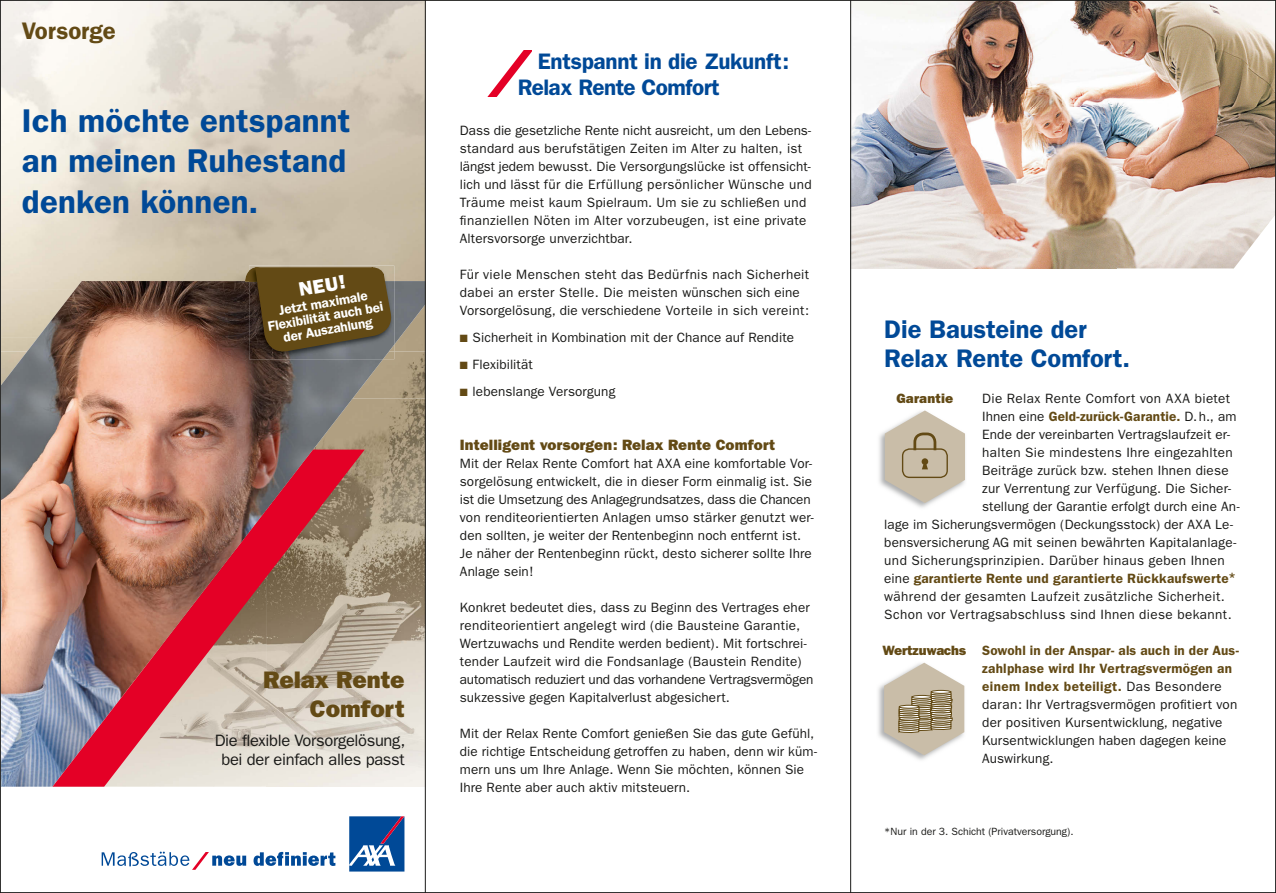
<style>
.page{position:relative;width:1276px;height:893px;background:#fff}
.page>*{position:absolute;margin:0;border:0;box-sizing:border-box;transform-origin:0 0}
.t1{font:600 33px/40.5px "Franklin Gothic";letter-spacing:.005em;color:#004997}
.t2{font:600 25.5px/29.2px "Franklin Gothic";letter-spacing:-.005em;color:#004997}
.t3{font:800 24px/28.8px "Franklin Gothic";color:#634a15;text-align:right}
.t4{font:600 24px "Franklin Gothic";color:#634a15}
.t5{font:600 22.5px/25.8px "Franklin Gothic";letter-spacing:-.015em;color:#004997}
.t6{font:800 19.65px "Franklin Gothic";color:#fff}
.t7{font:16.5px/19.5px "Franklin Gothic";letter-spacing:-.02em;color:#1a1a18;text-align:center}
.t8{font:800 15px "Franklin Gothic";letter-spacing:.01em;color:#634a15}
.t9{font:600 13.65px/13.6px "Franklin Gothic";color:#fff;text-align:center}
.t10{font:13.5px/18px "Franklin Gothic";letter-spacing:.01em;color:#1a1a18}
.t11{font:13.5px "Franklin Gothic";letter-spacing:.03em;color:#1a1a18}
.t12{font:600 13.5px "Franklin Gothic";letter-spacing:.01em;color:#634a15}
.t13{font:800 13.5px "Franklin Gothic";letter-spacing:-.01em;color:#634a15}
.t14{font:800 13.5px "Franklin Gothic";letter-spacing:.02em;color:#634a15}
.t15{font:10.5px "Franklin Gothic";color:#1a1a18}
.s1{color:#634a15}
.s2{font-weight:400;color:#1a1a18}
.s3{font-weight:600;color:#634a15}
</style>
<div class="page">
<img style="left:2px;top:281px;width:423px;height:506px">
<img style="left:53px;top:450px;width:312px;height:337px">
<svg style="left:253px;top:852px;width:82px;height:14px"></svg>
<svg style="left:102px;top:852px;width:144px;height:18px"></svg>
<svg style="left:349px;top:816px;width:55px;height:55px;background:#2f64a4"></svg>
<svg style="left:487px;top:50px;width:45px;height:47px"></svg>
<svg style="left:245px;top:266px;width:165px;height:150px;background:#6e5f46"></svg>
<img style="left:879px;top:431px;width:87px;height:77px">
<svg style="left:885px;top:410px;width:80px;height:93px"></svg>
<img style="left:878px;top:662px;width:87px;height:98px">
<svg style="left:884px;top:663px;width:80px;height:92px"></svg>
<img style="left:851px;top:2px;width:423px;height:266px">
<hr style="left:425px;top:0;width:1px;height:893px;background:#1a1a18">
<hr style="left:850px;top:0;width:1px;height:893px;background:#1a1a18">
<h3 class="t4" style="left:22px;top:17px;width:95px">Vorsorge</h3>
<h1 class="t1" style="left:22px;top:100px;width:330px">Ich möchte entspannt an meinen Ruhestand denken können.</h1>
<h3 class="t6" style="left:297px;top:278px;width:48px;rotate:-10deg">NEU!</h3>
<p class="t9" style="left:265px;top:306px;width:118px;rotate:-10deg">Jetzt maximale<br>Flexibilität auch bei der Auszahlung</p>
<h3 class="t3" style="left:263px;top:665px;width:143px">Relax Rente<br>Comfort</h3>
<p class="t7" style="left:215px;top:730px;width:192px">Die flexible Vorsorgelösung, bei der einfach alles passt</p>
<h3 class="t5" style="left:518px;top:49px;width:273px;text-indent:20px">Entspannt in die Zukunft:<br>Relax Rente Comfort</h3>
<p class="t10" style="left:460px;top:121px;width:353px">Dass die gesetzliche Rente nicht ausreicht, um den Lebens&shy;standard aus berufstätigen Zeiten im Alter zu halten, ist längst jedem bewusst. Die Versorgungslücke ist offensicht&shy;lich und lässt für die Erfüllung persönlicher Wünsche und Träume meist kaum Spielraum. Um sie zu schließen und finanziellen Nöten im Alter vorzubeugen, ist eine private Altersvorsorge unverzichtbar.</p>
<p class="t10" style="left:460px;top:265px;width:351px">Für viele Menschen steht das Bedürfnis nach Sicherheit dabei an erster Stelle. Die meisten wünschen sich eine<br>Vorsorgelösung, die verschiedene Vorteile in sich vereint:</p>
<p class="t10" style="left:460px;top:328px;width:336px"><span class="s1">■</span> Sicherheit in Kombination mit der Chance auf Rendite</p>
<p class="t10" style="left:460px;top:355px;width:75px"><span class="s1">■</span> Flexibilität</p>
<p class="t10" style="left:460px;top:383px;width:157px"><span class="s1">■</span> lebenslange Versorgung</p>
<p class="t8" style="left:460px;top:436px;width:317px">Intelligent vorsorgen: Relax Rente Comfort</p>
<p class="t10" style="left:460px;top:455px;width:355px">Mit der Relax Rente Comfort hat AXA eine komfortable Vor&shy;sorgelösung entwickelt, die in dieser Form einmalig ist. Sie ist die Umsetzung des Anlagegrundsatzes, dass die Chancen von renditeorientierten Anlagen umso stärker genutzt wer&shy;den sollten, je weiter der Rentenbeginn noch entfernt ist.<br>Je näher der Rentenbeginn rückt, desto sicherer sollte Ihre Anlage sein!</p>
<p class="t10" style="left:460px;top:599px;width:355px">Konkret bedeutet dies, dass zu Beginn des Vertrages eher renditeorientiert angelegt wird (die Bausteine Garantie, Wertzuwachs und Rendite werden bedient). Mit fortschrei&shy;tender Laufzeit wird die Fondsanlage (Baustein Rendite) automatisch reduziert und das vorhandene Vertragsvermögen sukzessive gegen Kapitalverlust abgesichert.</p>
<p class="t10" style="left:460px;top:725px;width:359px">Mit der Relax Rente Comfort genießen Sie das gute Gefühl, die richtige Entscheidung getroffen zu haben, denn wir küm&shy;mern uns um Ihre Anlage. Wenn Sie möchten, können Sie Ihre Rente aber auch aktiv mitsteuern.</p>
<h2 class="t2" style="left:884px;top:314px;width:247px">Die Bausteine der<br>Relax Rente Comfort.</h2>
<p class="t10" style="left:982px;top:390px;width:250px">Die Relax Rente Comfort von AXA bietet</p>
<p class="t12" style="left:982px;top:408px;width:256px"><span class="s2">Ihnen eine</span> Geld-zurück-Garantie. <span class="s2">D. h., am</span></p>
<p class="t10" style="left:982px;top:426px;width:249px">Ende der vereinbarten Vertragslaufzeit er-</p>
<p class="t10" style="left:982px;top:444px;width:252px">halten Sie mindestens Ihre eingezahlten</p>
<p class="t10" style="left:982px;top:462px;width:248px">Beiträge zurück bzw. stehen Ihnen diese</p>
<p class="t10" style="left:982px;top:480px;width:250px">zur Verrentung zur Verfügung. Die Sicher-</p>
<p class="t10" style="left:982px;top:498px;width:259px">stellung der Garantie erfolgt durch eine An-</p>
<p class="t10" style="left:884px;top:516px;width:350px">lage im Sicherungsvermögen (Deckungsstock) der AXA Le-</p>
<p class="t10" style="left:884px;top:534px;width:353px">bensversicherung AG mit seinen bewährten Kapitalanlage-</p>
<p class="t11" style="left:884px;top:553px;width:342px">und Sicherungsprinzipien. Darüber hinaus geben Ihnen</p>
<p class="t12" style="left:884px;top:570px;width:353px"><span class="s2">eine</span> garantierte Rente und garantierte Rückkaufswerte*</p>
<p class="t11" style="left:884px;top:589px;width:342px">während der gesamten Laufzeit zusätzliche Sicherheit.</p>
<p class="t11" style="left:884px;top:607px;width:349px">Schon vor Vertragsabschluss sind Ihnen diese bekannt.</p>
<p class="t10" style="left:982px;top:642px;width:258px"><span class="s3">Sowohl in der Anspar- als auch in der Aus&shy;zahlphase wird Ihr Vertragsvermögen an einem Index beteiligt.</span> Das Besondere daran: Ihr Vertragsvermögen profitiert von der positiven Kursentwicklung, negative Kursentwicklungen haben dagegen keine Auswirkung.</p>
<p class="t14" style="left:896px;top:390px;width:58px">Garantie</p>
<p class="t13" style="left:882px;top:642px;width:85px">Wertzuwachs</p>
<p class="t15" style="left:884px;top:825px;width:191px">*Nur in der 3. Schicht (Privatversorgung).</p>
</div>
